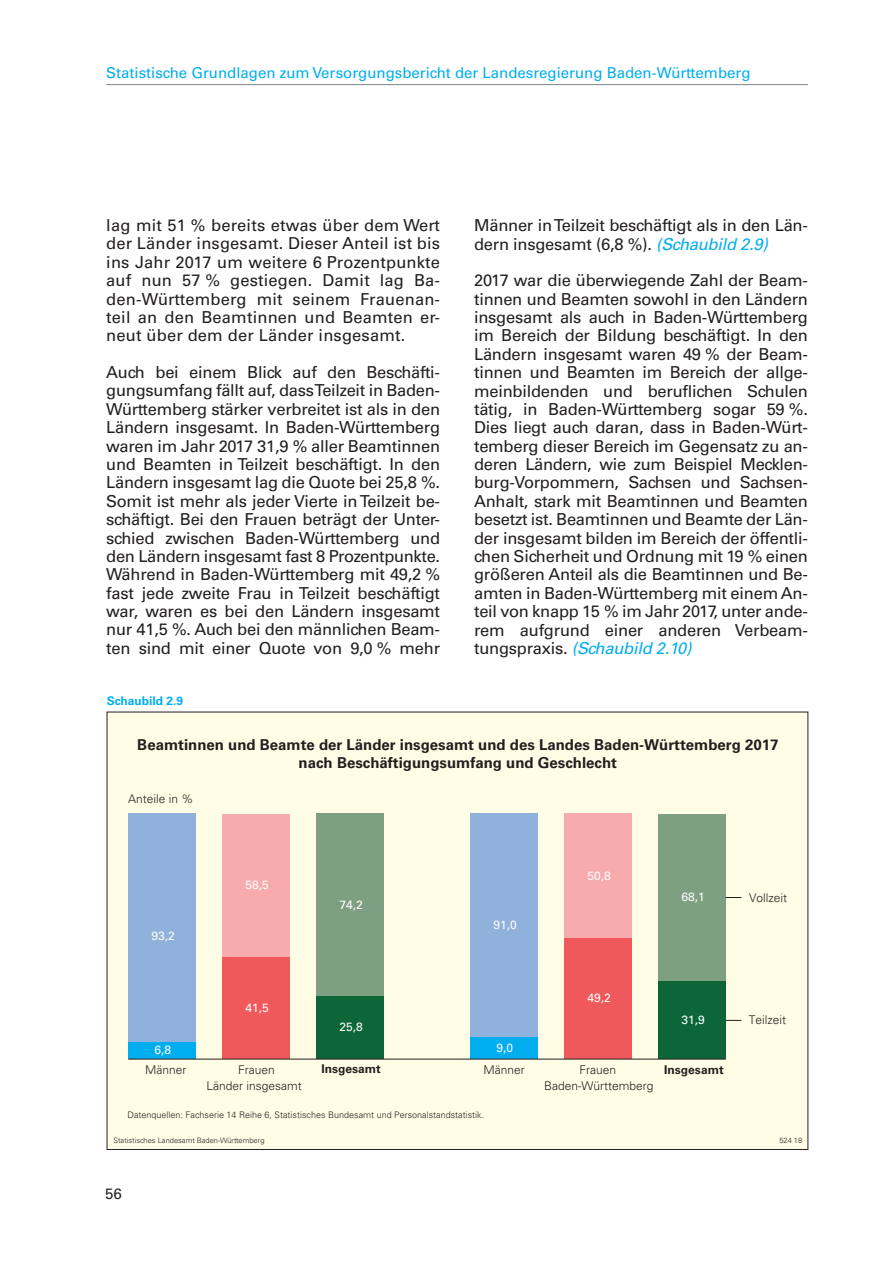
<style>
.page{position:relative;width:893px;height:1263px;background:#fff}
.page>*{position:absolute;margin:0;border:0;box-sizing:border-box;transform-origin:0 0}
.t1{font:16.5px/18.5px "Univers";letter-spacing:-.015em;color:#231f20;text-align:justify}
.t2{font:700 15px/18px "Univers";color:#231f20;text-align:center}
.t3{font:15px "Univers";color:#00aeef}
.t4{font:15px "Univers";color:#231f20}
.t5{font:300 12px "Univers";color:#231f20}
.t6{font:12px "Univers";color:#fff}
.t7{font:700 12px "Univers";color:#231f20}
.t8{font:700 12px "Univers";color:#00aeef}
.t9{font:300 9px "Univers";color:#231f20}
.t10{font:300 7.5px "Univers";color:#231f20}
.s1{font-style:italic;color:#00aeef}
</style>
<div class="page">
<hr style="left:106px;top:84px;width:702px;height:1px;background:#808285">
<div style="left:107px;top:712px;width:701px;height:437px;background:#fffde5"></div>
<div style="left:128px;top:814px;width:67px;height:228px;background:#90b1dc"></div>
<div style="left:128px;top:1042px;width:67px;height:17px;background:#00aeef"></div>
<div style="left:222px;top:814px;width:68px;height:143px;background:#f8abad"></div>
<div style="left:222px;top:957px;width:68px;height:102px;background:#f0595b"></div>
<div style="left:316px;top:814px;width:68px;height:182px;background:#7f9f83"></div>
<div style="left:316px;top:996px;width:68px;height:63px;background:#0c6638"></div>
<div style="left:470px;top:814px;width:67px;height:223px;background:#90b1dc"></div>
<div style="left:470px;top:1037px;width:67px;height:22px;background:#00aeef"></div>
<div style="left:564px;top:814px;width:67px;height:124px;background:#f8abad"></div>
<div style="left:564px;top:938px;width:67px;height:121px;background:#f0595b"></div>
<div style="left:658px;top:814px;width:67px;height:167px;background:#7f9f83"></div>
<div style="left:658px;top:981px;width:67px;height:78px;background:#0c6638"></div>
<hr style="left:128px;top:1059px;width:598px;height:1px;background:#231f20">
<svg style="left:725px;top:1020px;width:16px;height:1px"></svg>
<svg style="left:725px;top:897px;width:16px;height:1px"></svg>
<p class="t3" style="left:106px;top:64px;width:646px">Statistische Grundlagen zum Versorgungsbericht der Landesregierung Baden-Württemberg</p>
<p class="t1" style="left:106px;top:216px;width:335px">lag mit 51 % bereits etwas über dem Wert der Länder insgesamt. Dieser Anteil ist bis ins Jahr 2017 um weitere 6 Prozentpunkte auf nun 57 % gestiegen. Damit lag Ba&shy;den-Württemberg mit seinem Frauenan&shy;teil an den Beamtinnen und Beamten er&shy;neut über dem der Länder insgesamt.</p>
<p class="t1" style="left:106px;top:363px;width:335px">Auch bei einem Blick auf den Beschäfti&shy;gungsumfang fällt auf, dass Teilzeit in Baden-Württemberg stärker verbreitet ist als in den Ländern insgesamt. In Baden-Württemberg waren im Jahr 2017 31,9 % aller Beamtinnen und Beamten in Teilzeit beschäftigt. In den Ländern insgesamt lag die Quote bei 25,8 %.<br>Somit ist mehr als jeder Vierte in Teilzeit be&shy;schäftigt. Bei den Frauen beträgt der Unter&shy;schied zwischen Baden-Württemberg und den Ländern insgesamt fast 8 Prozentpunkte.<br>Während in Baden-Württemberg mit 49,2 % fast jede zweite Frau in Teilzeit beschäftigt war, waren es bei den Ländern insgesamt nur 41,5 %. Auch bei den männlichen Beam&shy;ten sind mit einer Quote von 9,0 % mehr</p>
<p class="t1" style="left:474px;top:216px;width:335px">Männer in Teilzeit beschäftigt als in den Län&shy;dern insgesamt (6,8 %). <span class="s1">(Schaubild 2.9)</span></p>
<p class="t1" style="left:474px;top:271px;width:335px">2017 war die überwiegende Zahl der Beam&shy;tinnen und Beamten sowohl in den Ländern insgesamt als auch in Baden-Württemberg im Bereich der Bildung beschäftigt. In den Ländern insgesamt waren 49 % der Beam&shy;tinnen und Beamten im Bereich der allge&shy;meinbildenden und beruflichen Schulen tätig, in Baden-Württemberg sogar 59 %.<br>Dies liegt auch daran, dass in Baden-Würt&shy;temberg dieser Bereich im Gegensatz zu an&shy;deren Ländern, wie zum Beispiel Mecklen&shy;burg-Vorpommern, Sachsen und Sachsen-Anhalt, stark mit Beamtinnen und Beamten besetzt ist. Beamtinnen und Beamte der Län&shy;der insgesamt bilden im Bereich der öffentli&shy;chen Sicherheit und Ordnung mit 19 % einen größeren Anteil als die Beamtinnen und Be&shy;amten in Baden-Württemberg mit einem An&shy;teil von knapp 15 % im Jahr 2017, unter ande&shy;rem aufgrund einer anderen Verbeam‑ tungspraxis. <span class="s1">(Schaubild 2.10)</span></p>
<p class="t8" style="left:107px;top:694px;width:78px">Schaubild 2.9</p>
<p class="t2" style="left:137px;top:735px;width:642px">Beamtinnen und Beamte der Länder insgesamt und des Landes Baden-Württemberg 2017 nach Beschäftigungsumfang und Geschlecht</p>
<p class="t5" style="left:128px;top:792px;width:67px">Anteile in %</p>
<p class="t6" style="left:151px;top:928px;width:25px">93,2</p>
<p class="t6" style="left:154px;top:1043px;width:18px">6,8</p>
<p class="t6" style="left:245px;top:878px;width:25px">58,5</p>
<p class="t6" style="left:245px;top:1000px;width:25px">41,5</p>
<p class="t6" style="left:339px;top:897px;width:25px">74,2</p>
<p class="t6" style="left:339px;top:1020px;width:25px">25,8</p>
<p class="t5" style="left:145px;top:1062px;width:43px">Männer</p>
<p class="t5" style="left:238px;top:1062px;width:38px">Frauen</p>
<p class="t7" style="left:321px;top:1061px;width:61px">Insgesamt</p>
<p class="t5" style="left:206px;top:1078px;width:97px">Länder insgesamt</p>
<p class="t6" style="left:493px;top:918px;width:25px">91,0</p>
<p class="t6" style="left:496px;top:1040px;width:18px">9,0</p>
<p class="t6" style="left:587px;top:868px;width:25px">50,8</p>
<p class="t6" style="left:587px;top:991px;width:25px">49,2</p>
<p class="t6" style="left:681px;top:890px;width:25px">68,1</p>
<p class="t6" style="left:681px;top:1012px;width:25px">31,9</p>
<p class="t5" style="left:484px;top:1062px;width:43px">Männer</p>
<p class="t5" style="left:579px;top:1062px;width:38px">Frauen</p>
<p class="t7" style="left:664px;top:1062px;width:61px">Insgesamt</p>
<p class="t5" style="left:544px;top:1079px;width:111px">Baden-Württemberg</p>
<p class="t5" style="left:749px;top:890px;width:39px">Vollzeit</p>
<p class="t5" style="left:749px;top:1013px;width:39px">Teilzeit</p>
<p class="t9" style="left:128px;top:1110px;width:358px">Datenquellen: Fachserie 14 Reihe 6, Statistisches Bundesamt und Personalstandstatistik.</p>
<p class="t10" style="left:113px;top:1135px;width:153px">Statistisches Landesamt Baden-Württemberg</p>
<p class="t10" style="left:779px;top:1136px;width:24px">524 18</p>
<p class="t4" style="left:105px;top:1185px;width:18px">56</p>
</div>
